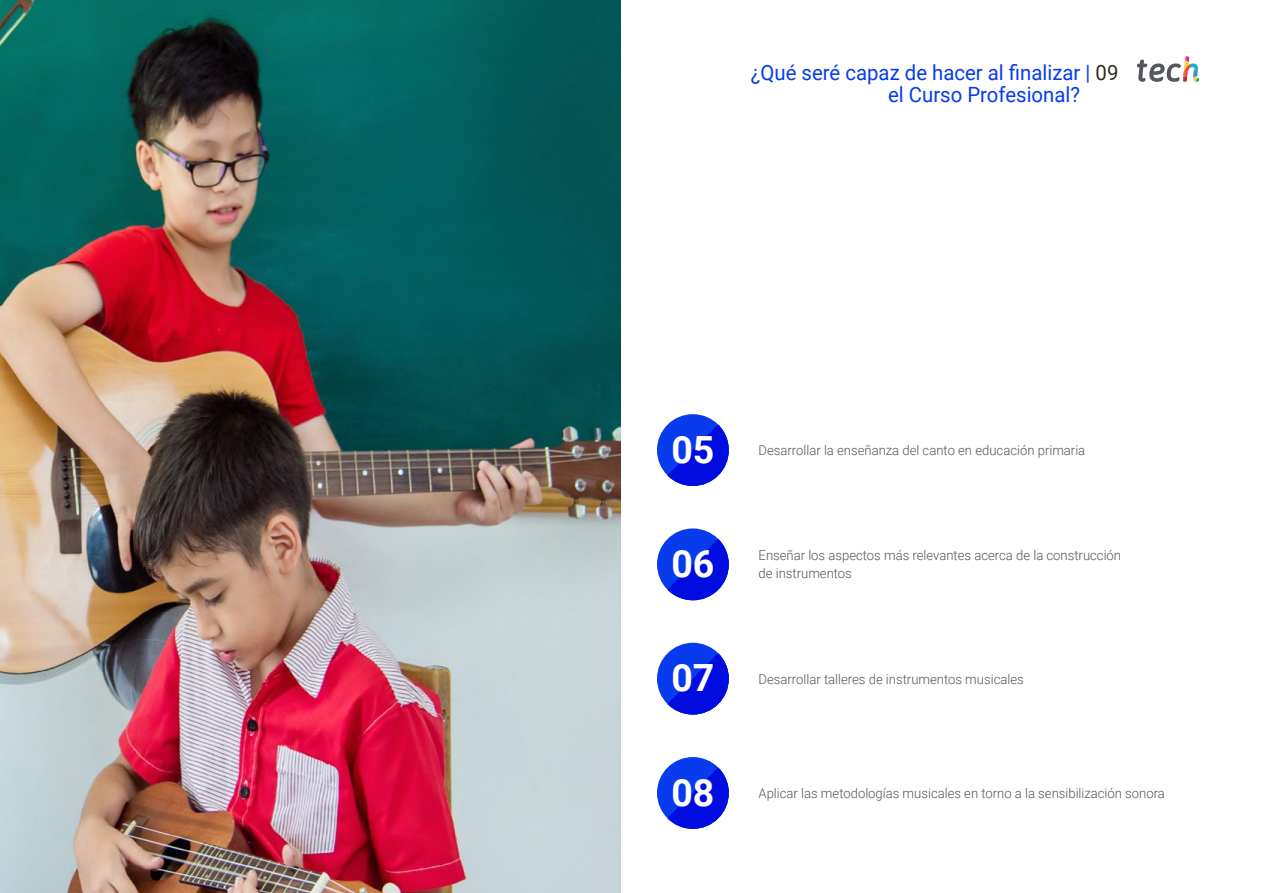
<style>
.page{position:relative;width:1263px;height:893px;background:#fff}
.page>*{position:absolute;margin:0;border:0;box-sizing:border-box;transform-origin:0 0}
.t1{font:700 37.5px "Roboto";color:#fff}
.t2{font:21px/22.5px "Roboto";color:#083bee}
.t3{font:300 13.5px/18px "Roboto";color:#52555b}
.s1{color:#312e20}
</style>
<div class="page">
<div style="left:657px;top:528px;width:72px;height:72px;background:#083bee;border-radius:50%"></div>
<svg style="left:667px;top:539px;width:62px;height:61px"></svg>
<div style="left:657px;top:757px;width:72px;height:72px;background:#083bee;border-radius:50%"></div>
<svg style="left:667px;top:768px;width:62px;height:61px"></svg>
<div style="left:657px;top:643px;width:72px;height:71px;background:#083bee;border-radius:50%"></div>
<svg style="left:667px;top:653px;width:62px;height:61px"></svg>
<div style="left:657px;top:414px;width:72px;height:72px;background:#083bee;border-radius:50%"></div>
<svg style="left:667px;top:425px;width:62px;height:61px"></svg>
<img style="left:0;top:0;width:621px;height:893px">
<svg style="left:1137px;top:56px;width:62px;height:26px"></svg>
<h2 class="t2" style="left:888px;top:60px;width:232px;text-indent:-137px">¿Qué seré capaz de hacer al finalizar | <span class="s1">09 </span>el Curso Profesional?</h2>
<h1 class="t1" style="left:671px;top:423px;width:45px">05</h1>
<p class="t3" style="left:758px;top:441px;width:328px">Desarrollar la enseñanza del canto en educación primaria</p>
<h1 class="t1" style="left:671px;top:537px;width:45px">06</h1>
<p class="t3" style="left:758px;top:546px;width:364px">Enseñar los aspectos más relevantes acerca de la construcción de instrumentos</p>
<h1 class="t1" style="left:671px;top:652px;width:45px">07</h1>
<p class="t3" style="left:758px;top:669px;width:267px">Desarrollar talleres de instrumentos musicales</p>
<h1 class="t1" style="left:671px;top:766px;width:45px">08</h1>
<p class="t3" style="left:758px;top:784px;width:408px">Aplicar las metodologías musicales en torno a la sensibilización sonora</p>
</div>
